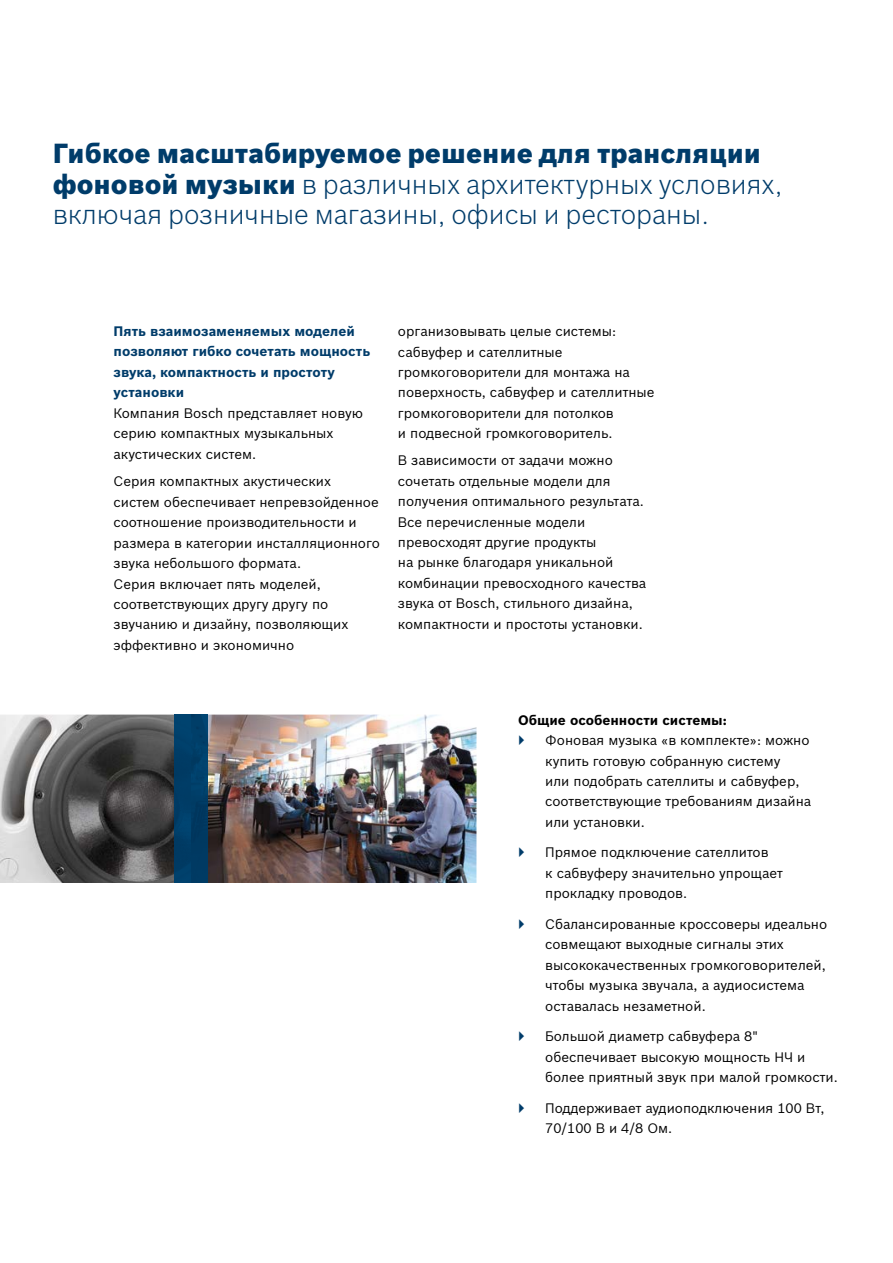
<style>
.page{position:relative;width:893px;height:1263px;background:#fff}
.page>*{position:absolute;margin:0;border:0;box-sizing:border-box;transform-origin:0 0}
.t1{font:300 27px/30.6px "Bosch Sans";color:#003c6a}
.t2{font:13.5px/20.4px "Bosch Sans";color:#000}
.t3{font:700 13.5px/20.4px "Bosch Sans";color:#003c6a}
.t4{font:700 13.5px "Bosch Sans";color:#000}
.s1{font-weight:900}
</style>
<div class="page">
<img style="left:0;top:715px;width:476px;height:168px">
<img style="left:174px;top:715px;width:34px;height:168px">
<h1 class="t1" style="left:53px;top:137px;width:731px"><span class="s1">Гибкое масштабируемое решение для трансляции фоновой музыки</span> в различных архитектурных условиях, включая розничные магазины, офисы и рестораны.</h1>
<p class="t3" style="left:114px;top:320px;width:258px">Пять взаимозаменяемых моделей позволяют гибко сочетать мощность звука, компактность и простоту установки</p>
<p class="t2" style="left:114px;top:402px;width:251px">Компания Bosch представляет новую серию компактных музыкальных акустических систем.</p>
<p class="t2" style="left:114px;top:470px;width:268px">Серия компактных акустических систем обеспечивает непревзойденное соотношение производительности и размера в категории инсталляционного звука небольшого формата.<br>Серия включает пять моделей, соответствующих другу другу по звучанию и дизайну, позволяющих эффективно и экономично</p>
<p class="t2" style="left:398px;top:320px;width:258px">организовывать целые системы: сабвуфер и сателлитные громкоговорители для монтажа на поверхность, сабвуфер и сателлитные громкоговорители для потолков<br>и подвесной громкоговоритель.</p>
<p class="t2" style="left:398px;top:449px;width:250px">В зависимости от задачи можно сочетать отдельные модели для получения оптимального результата.<br>Все перечисленные модели превосходят другие продукты<br>на рынке благодаря уникальной комбинации превосходного качества звука от Bosch, стильного дизайна, компактности и простоты установки.</p>
<p class="t4" style="left:518px;top:710px;width:210px">Общие особенности системы:</p>
<p class="t2" style="left:545px;top:729px;width:268px">Фоновая музыка «в комплекте»: можно купить готовую собранную систему<br>или подобрать сателлиты и сабвуфер, соответствующие требованиям дизайна или установки.</p>
<p class="t2" style="left:545px;top:841px;width:239px">Прямое подключение сателлитов<br>к сабвуферу значительно упрощает прокладку проводов.</p>
<p class="t2" style="left:545px;top:913px;width:283px">Сбалансированные кроссоверы идеально совмещают выходные сигналы этих высококачественных громкоговорителей, чтобы музыка звучала, а аудиосистема оставалась незаметной.</p>
<p class="t2" style="left:545px;top:1025px;width:294px">Большой диаметр сабвуфера 8" обеспечивает высокую мощность НЧ и более приятный звук при малой громкости.</p>
<p class="t2" style="left:545px;top:1097px;width:281px">Поддерживает аудиоподключения 100 Вт,<br>70/100 В и 4/8 Ом.</p>
</div>
